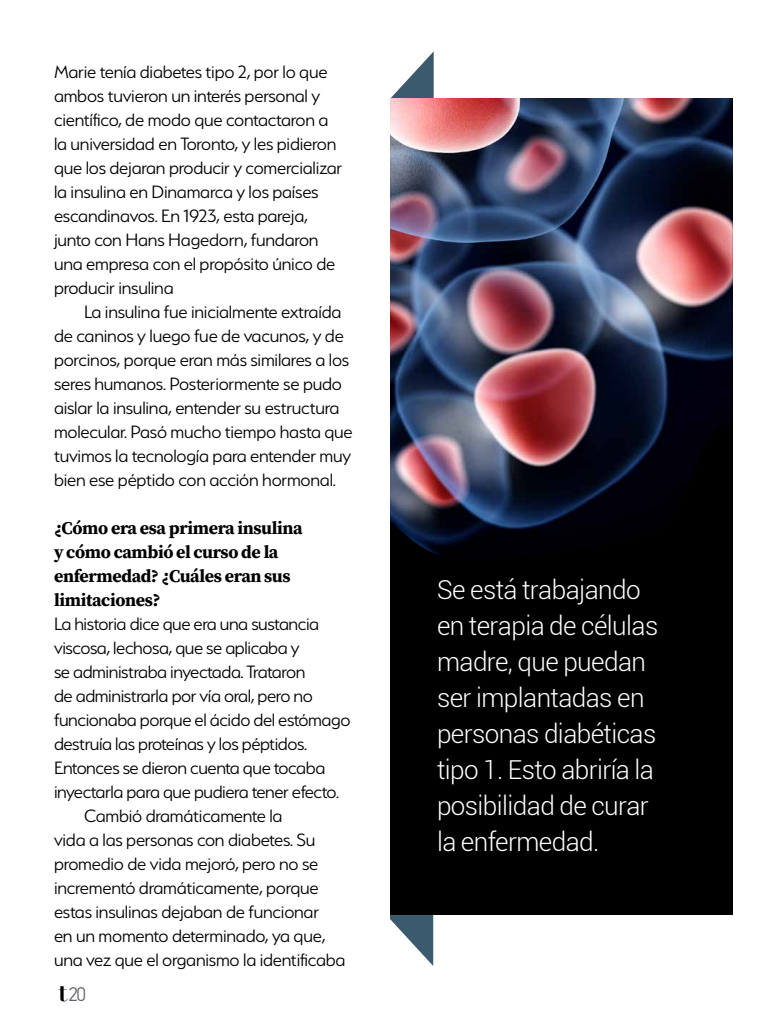
<style>
.page{position:relative;width:768px;height:1024px;background:#fff}
.page>*{position:absolute;margin:0;border:0;box-sizing:border-box;transform-origin:0 0}
.t1{font:300 26.1px/36px "Roboto";letter-spacing:-.02em;color:#fff}
.t2{font:300 20px/24px "Serenity";letter-spacing:-.01em;color:#000}
.t3{font:300 19.9px "PF Din Text Pro";color:#636569}
.t4{font:18px/24px "Source Serif Variable";color:#000}
.s1{font-family:"Didot";font-weight:700;font-size:26.7px;color:#000}
</style>
<div class="page">
<svg style="left:390px;top:915px;width:43px;height:51px"></svg>
<svg style="left:391px;top:51px;width:43px;height:47px"></svg>
<div style="left:390px;top:566px;width:343px;height:349px;background:#000001"></div>
<img style="left:390px;top:98px;width:343px;height:468px">
<p class="t2" style="left:54px;top:60px;width:290px">Marie tenía diabetes tipo 2, por lo que ambos tuvieron un interés personal y científico, de modo que contactaron a la universidad en Toronto, y les pidieron que los dejaran producir y comercializar la insulina en Dinamarca y los países escandinavos. En 1923, esta pareja, junto con Hans Hagedorn, fundaron una empresa con el propósito único de producir insulina</p>
<p class="t2" style="left:54px;top:300px;width:300px;text-indent:30px">La insulina fue inicialmente extraída de caninos y luego fue de vacunos, y de porcinos, porque eran más similares a los seres humanos. Posteriormente se pudo aislar la insulina, entender su estructura molecular. Pasó mucho tiempo hasta que tuvimos la tecnología para entender muy bien ese péptido con acción hormonal.</p>
<p class="t4" style="left:54px;top:516px;width:250px">¿Cómo era esa primera insulina y cómo cambió el curso de la enfermedad? ¿Cuáles eran sus limitaciones?</p>
<p class="t2" style="left:54px;top:612px;width:267px">La historia dice que era una sustancia</p>
<p class="t2" style="left:54px;top:636px;width:247px">viscosa, lechosa, que se aplicaba y</p>
<p class="t2" style="left:54px;top:660px;width:253px">se administraba inyectada. Trataron</p>
<p class="t2" style="left:54px;top:684px;width:260px">de administrarla por vía oral, pero no</p>
<p class="t2" style="left:54px;top:708px;width:298px">funcionaba porque el ácido del estómago</p>
<p class="t2" style="left:54px;top:732px;width:255px">destruía las proteínas y los péptidos.</p>
<p class="t2" style="left:54px;top:756px;width:273px">Entonces se dieron cuenta que tocaba</p>
<p class="t2" style="left:54px;top:780px;width:287px">inyectarla para que pudiera tener efecto.</p>
<p class="t2" style="left:84px;top:804px;width:200px">Cambió dramáticamente la</p>
<p class="t2" style="left:54px;top:828px;width:263px">vida a las personas con diabetes. Su</p>
<p class="t2" style="left:54px;top:852px;width:266px">promedio de vida mejoró, pero no se</p>
<p class="t2" style="left:54px;top:876px;width:266px">incrementó dramáticamente, porque</p>
<p class="t2" style="left:54px;top:900px;width:267px">estas insulinas dejaban de funcionar</p>
<p class="t2" style="left:54px;top:924px;width:273px">en un momento determinado, ya que,</p>
<p class="t2" style="left:54px;top:948px;width:293px">una vez que el organismo la identificaba</p>
<p class="t3" style="left:58px;top:983px;width:30px"><span class="s1">t</span>20</p>
<h1 class="t1" style="left:437px;top:570px;width:223px">Se está trabajando en terapia de células madre, que puedan ser implantadas en personas diabéticas tipo 1. Esto abriría la posibilidad de curar la enfermedad.</h1>
</div>
